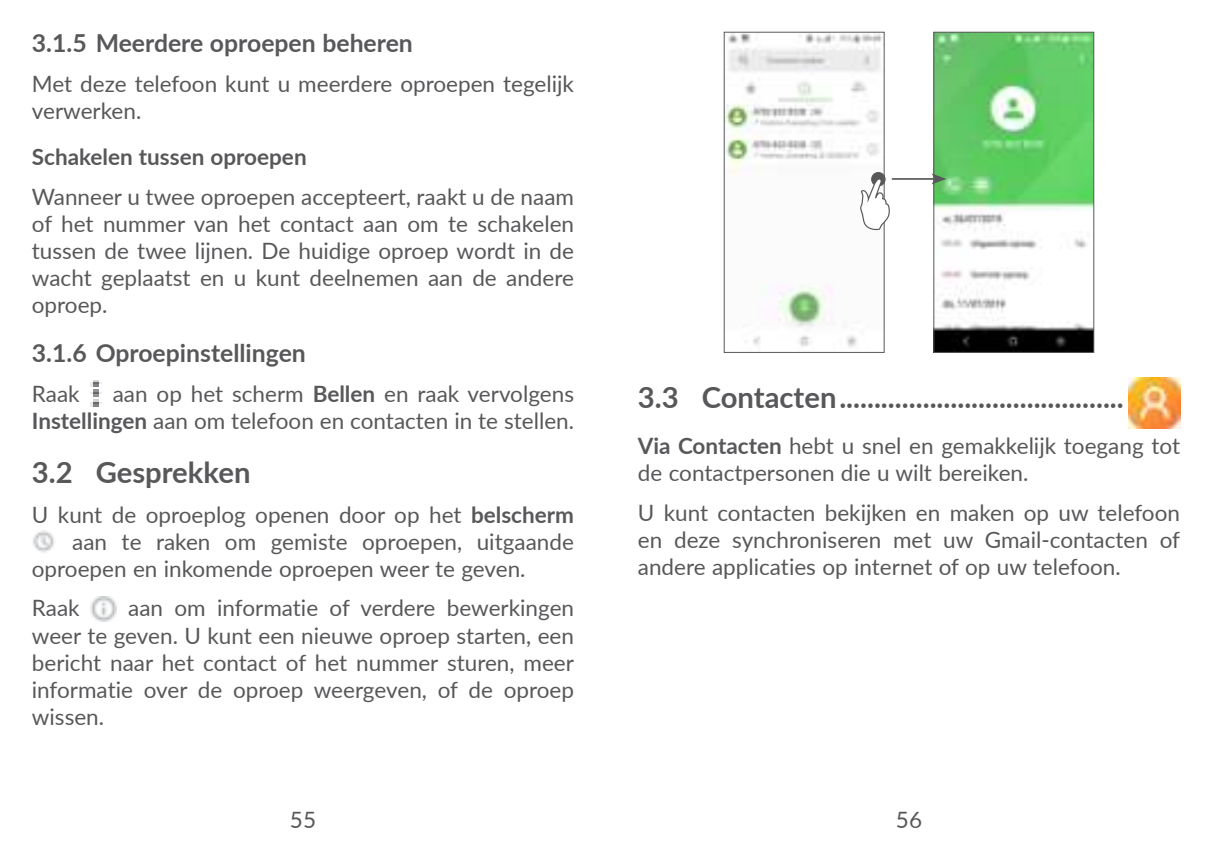
<style>
.page{position:relative;width:1212px;height:862px;background:#fff}
.page>*{position:absolute;margin:0;border:0;box-sizing:border-box;transform-origin:0 0}
.t1{font:700 29.25px "Lato";color:#58585b}
.t2{font:700 24.75px "Lato";color:#58585b}
.t3{font:22.5px/27px "Lato";color:#58585b;text-align:justify}
.t4{font:700 22.5px "Lato";color:#58585b}
.s1{font-weight:700}
</style>
<div class="page">
<img style="left:91px;top:380px;width:10px;height:26px">
<img style="left:33px;top:530px;width:21px;height:23px">
<img style="left:91px;top:596px;width:26px;height:25px">
<img style="left:726px;top:34px;width:156px;height:313px">
<div style="left:724px;top:32px;width:160px;height:320px;border:1px solid #58585b"></div>
<img style="left:935px;top:34px;width:157px;height:316px">
<div style="left:933px;top:32px;width:161px;height:320px;border:1px solid #58585b"></div>
<svg style="left:860px;top:172px;width:30px;height:58px"></svg>
<hr style="left:892px;top:178px;width:43px;height:2px;background:#58585b">
<svg style="left:931px;top:173px;width:15px;height:11px"></svg>
<img style="left:1129px;top:377px;width:51px;height:51px">
<p class="t2" style="left:32px;top:30px;width:382px">3.1.5 Meerdere oproepen beheren</p>
<p class="t3" style="left:32px;top:71px;width:544px">Met deze telefoon kunt u meerdere oproepen tegelijk verwerken.</p>
<p class="t4" style="left:32px;top:144px;width:276px">Schakelen tussen oproepen</p>
<p class="t3" style="left:32px;top:184px;width:544px">Wanneer u twee oproepen accepteert, raakt u de naam of het nummer van het contact aan om te schakelen tussen de twee lijnen. De huidige oproep wordt in de wacht geplaatst en u kunt deelnemen aan de andere oproep.</p>
<p class="t2" style="left:32px;top:339px;width:275px">3.1.6 Oproepinstellingen</p>
<p class="t3" style="left:32px;top:381px;width:49px">Raak</p>
<p class="t3" style="left:32px;top:381px;width:544px;text-align:right">aan op het scherm <span class="s1">Bellen</span> en raak vervolgens<br><span class="s1">Instellingen</span> aan om telefoon en contacten in te stellen.</p>
<h1 class="t1" style="left:32px;top:456px;width:220px">3.2 Gesprekken</h1>
<p class="t3" style="left:32px;top:502px;width:544px">U kunt de oproeplog openen door op het <span class="s1">belscherm</span></p>
<p class="t3" style="left:72px;top:529px;width:503px">aan te raken om gemiste oproepen, uitgaande</p>
<p class="t3" style="left:32px;top:556px;width:495px">oproepen en inkomende oproepen weer te geven.</p>
<p class="t3" style="left:32px;top:596px;width:49px">Raak</p>
<p class="t3" style="left:32px;top:596px;width:544px;text-indent:96px">aan om informatie of verdere bewerkingen weer te geven. U kunt een nieuwe oproep starten, een bericht naar het contact of het nummer sturen, meer informatie over de oproep weergeven, of de oproep wissen.</p>
<h1 class="t1" style="left:638px;top:381px;width:487px">3.3 Contacten .........................................</h1>
<p class="t3" style="left:638px;top:434px;width:544px"><span class="s1">Via Contacten</span> hebt u snel en gemakkelijk toegang tot de contactpersonen die u wilt bereiken.</p>
<p class="t3" style="left:638px;top:500px;width:544px">U kunt contacten bekijken en maken op uw telefoon en deze synchroniseren met uw Gmail-contacten of andere applicaties op internet of op uw telefoon.</p>
<p class="t3" style="left:290px;top:807px;width:28px">55</p>
<p class="t3" style="left:896px;top:807px;width:28px">56</p>
</div>
